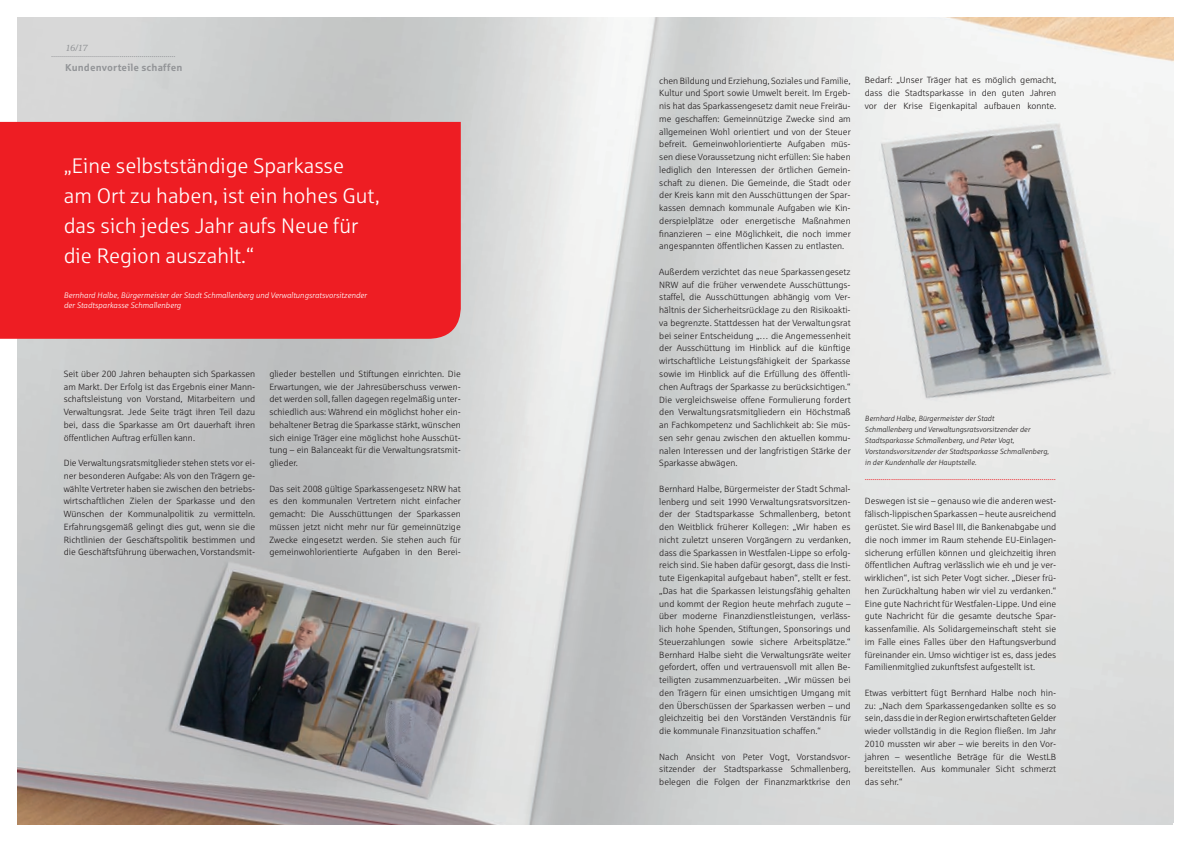
<style>
.page{position:relative;width:1191px;height:842px;background:#fff}
.page>*{position:absolute;margin:0;border:0;box-sizing:border-box;transform-origin:0 0}
.t1{font:21px/30px "Sparkasse Lt";color:#fff}
.t2{font:700 10px "Sparkasse Rg";letter-spacing:.01em;color:#939598}
.t3{font:9px/12.8px "Sparkasse Lt";color:#231f20;text-align:justify}
.t4{font:italic 9px "Sparkasse Serif";color:#939598}
.t5{font:italic 8px/9.6px "Sparkasse Lt";color:#fff}
.t6{font:italic 8px "Sparkasse Serif";color:#ee1d23}
.t7{font:italic 8px "Sparkasse Serif";color:#939598}
.t8{font:italic 7.5px/11px "Sparkasse Lt";color:#231f20}
</style>
<div class="page">
<img style="left:17px;top:17px;width:1157px;height:808px">
<div style="left:0;top:122px;width:461px;height:217px;background:#ee1d23"></div>
<p class="t4" style="left:65px;top:42px;width:24px">16/17</p>
<p class="t7" style="left:51px;top:49px;width:126px">..............................................................</p>
<p class="t2" style="left:65px;top:61px;width:119px">Kundenvorteile schaffen</p>
<h1 class="t1" style="left:64px;top:150px;width:317px">„Eine selbstständige Sparkasse<br>am Ort zu haben, ist ein hohes Gut, das sich jedes Jahr aufs Neue für die Region auszahlt.“</h1>
<p class="t5" style="left:64px;top:290px;width:305px">Bernhard Halbe, Bürgermeister der Stadt Schmallenberg und Verwaltungsratsvorsitzender der Stadtsparkasse Schmallenberg</p>
<p class="t3" style="left:64px;top:367px;width:193px">Seit über 200 Jahren behaupten sich Sparkassen am Markt. Der Erfolg ist das Ergebnis einer Mann&shy;schaftsleistung von Vorstand, Mitarbeitern und Verwaltungsrat. Jede Seite trägt ihren Teil dazu bei, dass die Sparkasse am Ort dauerhaft ihren öffentlichen Auftrag erfüllen kann.</p>
<p class="t3" style="left:64px;top:456px;width:193px">Die Verwaltungsratsmitglieder stehen stets vor ei&shy;ner besonderen Aufgabe: Als von den Trägern ge&shy;wählte Vertreter haben sie zwischen den betriebs&shy;wirtschaftlichen Zielen der Sparkasse und den Wünschen der Kommunalpolitik zu vermitteln.<br>Erfahrungsgemäß gelingt dies gut, wenn sie die Richtlinien der Geschäftspolitik bestimmen und die Geschäftsführung überwachen, Vorstandsmit-</p>
<p class="t3" style="left:269px;top:367px;width:193px">glieder bestellen und Stiftungen einrichten. Die Erwartungen, wie der Jahresüberschuss verwen&shy;det werden soll, fallen dagegen regelmäßig unter&shy;schiedlich aus: Während ein möglichst hoher ein&shy;behaltener Betrag die Sparkasse stärkt, wünschen sich einige Träger eine möglichst hohe Ausschüt&shy;tung – ein Balanceakt für die Verwaltungsratsmit&shy;glieder.</p>
<p class="t3" style="left:269px;top:482px;width:193px">Das seit 2008 gültige Sparkassengesetz NRW hat es den kommunalen Vertretern nicht einfacher gemacht: Die Ausschüttungen der Sparkassen müssen jetzt nicht mehr nur für gemeinnützige Zwecke eingesetzt werden. Sie stehen auch für gemeinwohlorientierte Aufgaben in den Berei-</p>
<p class="t3" style="left:659px;top:74px;width:193px">chen Bildung und Erziehung, Soziales und Familie, Kultur und Sport sowie Umwelt bereit. Im Ergeb&shy;nis hat das Sparkassengesetz damit neue Freiräu&shy;me geschaffen: Gemeinnützige Zwecke sind am allgemeinen Wohl orientiert und von der Steuer befreit. Gemeinwohlorientierte Aufgaben müs&shy;sen diese Voraussetzung nicht erfüllen: Sie haben lediglich den Interessen der örtlichen Gemein&shy;schaft zu dienen. Die Gemeinde, die Stadt oder der Kreis kann mit den Ausschüttungen der Spar&shy;kassen demnach kommunale Aufgaben wie Kin&shy;derspielplätze oder energetische Maßnahmen finanzieren – eine Möglichkeit, die noch immer angespannten öffentlichen Kassen zu entlasten.</p>
<p class="t3" style="left:659px;top:265px;width:193px">Außerdem verzichtet das neue Sparkassengesetz NRW auf die früher verwendete Ausschüttungs&shy;staffel, die Ausschüttungen abhängig vom Ver&shy;hältnis der Sicherheitsrücklage zu den Risikoakti&shy;va begrenzte. Stattdessen hat der Verwaltungsrat bei seiner Entscheidung „… die Angemessenheit der Ausschüttung im Hinblick auf die künftige wirtschaftliche Leistungsfähigkeit der Sparkasse sowie im Hinblick auf die Erfüllung des öffentli&shy;chen Auftrags der Sparkasse zu berücksichtigen.“ Die vergleichsweise offene Formulierung fordert den Verwaltungsratsmitgliedern ein Höchstmaß an Fachkompetenz und Sachlichkeit ab: Sie müs&shy;sen sehr genau zwischen den aktuellen kommu&shy;nalen Interessen und der langfristigen Stärke der Sparkasse abwägen.</p>
<p class="t3" style="left:659px;top:482px;width:193px">Bernhard Halbe, Bürgermeister der Stadt Schmal&shy;lenberg und seit 1990 Verwaltungsratsvorsitzen&shy;der der Stadtsparkasse Schmallenberg, betont den Weitblick früherer Kollegen: „Wir haben es nicht zuletzt unseren Vorgängern zu verdanken, dass die Sparkassen in Westfalen-Lippe so erfolg&shy;reich sind. Sie haben dafür gesorgt, dass die Insti&shy;tute Eigenkapital aufgebaut haben“, stellt er fest. „Das hat die Sparkassen leistungsfähig gehalten und kommt der Region heute mehrfach zugute – über moderne Finanzdienstleistungen, verläss&shy;lich hohe Spenden, Stiftungen, Sponsorings und Steuerzahlungen sowie sichere Arbeitsplätze.“ Bernhard Halbe sieht die Verwaltungsräte weiter gefordert, offen und vertrauensvoll mit allen Be&shy;teiligten zusammenzuarbeiten. „Wir müssen bei den Trägern für einen umsichtigen Umgang mit den Überschüssen der Sparkassen werben – und gleichzeitig bei den Vorständen Verständnis für die kommunale Finanzsituation schaffen.“</p>
<p class="t3" style="left:659px;top:750px;width:193px">Nach Ansicht von Peter Vogt, Vorstandsvor&shy;sitzender der Stadtsparkasse Schmallenberg, belegen die Folgen der Finanzmarktkrise den</p>
<p class="t3" style="left:865px;top:74px;width:193px">Bedarf: „Unser Träger hat es möglich gemacht, dass die Stadtsparkasse in den guten Jahren vor der Krise Eigenkapital aufbauen konnte.</p>
<p class="t8" style="left:865px;top:413px;width:185px">Bernhard Halbe, Bürgermeister der Stadt<br>Schmallenberg und Verwaltungsratsvorsitzender der Stadtsparkasse Schmallenberg, und Peter Vogt, Vorstandsvorsitzender der Stadtsparkasse Schmallenberg, in der Kundenhalle der Hauptstelle.</p>
<p class="t6" style="left:865px;top:472px;width:192px">...............................................................................................</p>
<p class="t3" style="left:865px;top:495px;width:193px">Deswegen ist sie – genauso wie die anderen west&shy;fälisch-lippischen Sparkassen – heute ausreichend gerüstet. Sie wird Basel III, die Bankenabgabe und die noch immer im Raum stehende EU-Einlagen&shy;sicherung erfüllen können und gleichzeitig ihren öffentlichen Auftrag verlässlich wie eh und je ver&shy;wirklichen“, ist sich Peter Vogt sicher. „Dieser frü&shy;hen Zurückhaltung haben wir viel zu verdanken.“ Eine gute Nachricht für Westfalen-Lippe. Und eine gute Nachricht für die gesamte deutsche Spar&shy;kassenfamilie. Als Solidargemeinschaft steht sie im Falle eines Falles über den Haftungsverbund füreinander ein. Umso wichtiger ist es, dass jedes Familienmitglied zukunftsfest aufgestellt ist.</p>
<p class="t3" style="left:865px;top:686px;width:193px">Etwas verbittert fügt Bernhard Halbe noch hin&shy;zu: „Nach dem Sparkassengedanken sollte es so sein, dass die in der Region erwirtschafteten Gelder wieder vollständig in die Region fließen. Im Jahr 2010 mussten wir aber – wie bereits in den Vor&shy;jahren – wesentliche Beträge für die WestLB bereitstellen. Aus kommunaler Sicht schmerzt das sehr.“</p>
</div>
